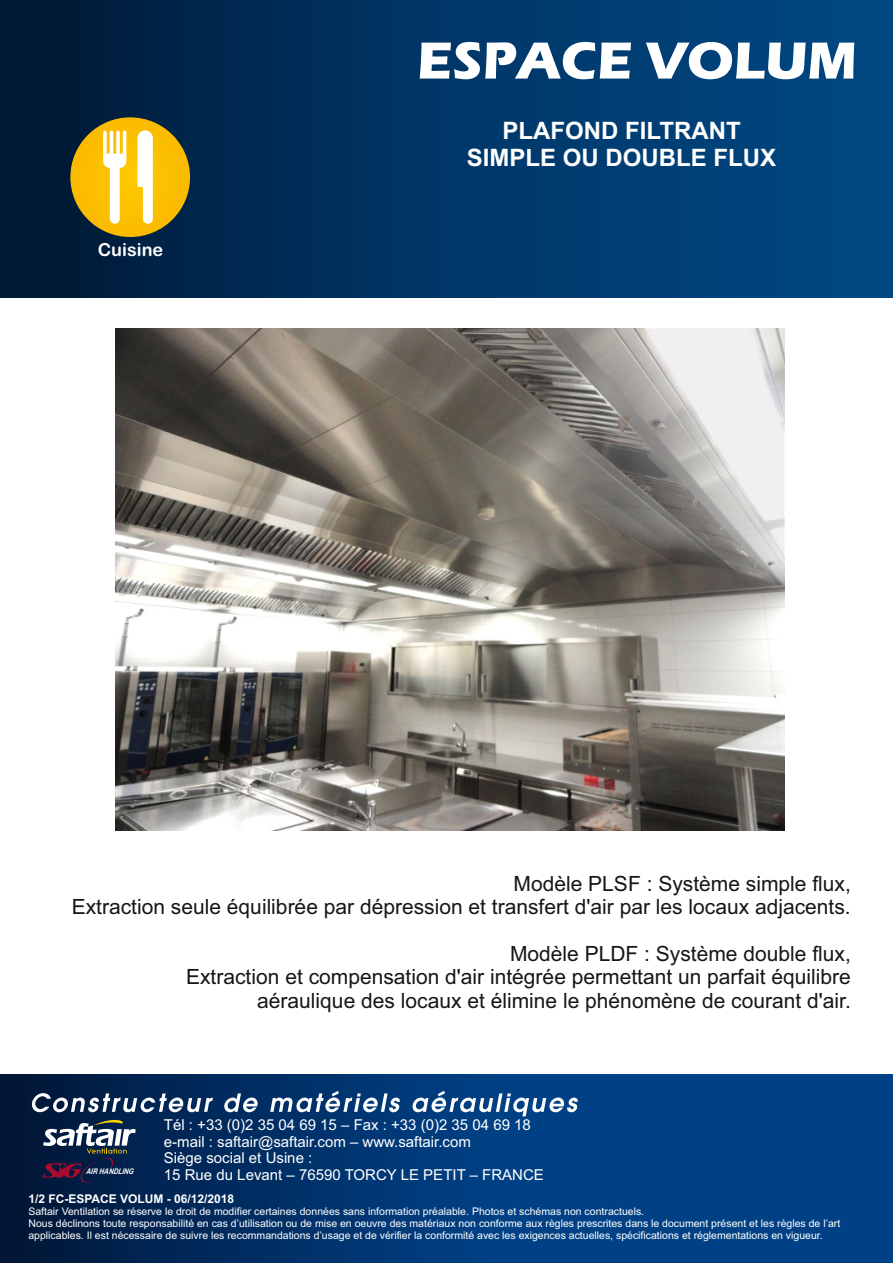
<style>
.page{position:relative;width:893px;height:1263px;background:#fff}
.page>*{position:absolute;margin:0;border:0;box-sizing:border-box;transform-origin:0 0}
.t1{font:700 54px "Eras ITC";color:#fff}
.t2{font:700 24px/26.8px "Arial";color:#fff;text-align:center}
.t3{font:21px/23.4px "Arial";color:#151616;text-align:right}
.t4{font:18px "Arial Rounded MT Bold";color:#fff}
.t5{font:15px/16.8px "Arial";color:#fff}
.t6{font:700 12px "Arial";color:#fff}
.t7{font:10.5px/11.7px "Arial";color:#fff}
.t8{font:italic 700 7.8px "Arial";color:#fff;scale:.83 1}
</style>
<div class="page">
<svg style="left:0;top:1074px;width:893px;height:189px;background:#003773"></svg>
<div style="left:0;top:0;width:893px;height:298px;background:linear-gradient(to right,#001b39,#004b8a)"></div>
<svg style="left:31px;top:1091px;width:547px;height:91px;background:#184275"></svg>
<div style="left:70px;top:117px;width:120px;height:120px;background:#fbbc00;border-radius:60px"></div>
<svg style="left:103px;top:130px;width:50px;height:94px"></svg>
<img style="left:115px;top:329px;width:669px;height:501px">
<h1 class="t1" style="left:417px;top:41px;width:441px">ESPACE VOLUM</h1>
<h3 class="t4" style="left:98px;top:243px;width:67px">Cuisine</h3>
<h2 class="t2" style="left:467px;top:119px;width:311px">PLAFOND FILTRANT<br>SIMPLE OU DOUBLE FLUX</h2>
<h3 class="t3" style="left:72px;top:873px;width:781px">Modèle PLSF : Système simple flux,<br>Extraction seule équilibrée par dépression et transfert d'air par les locaux adjacents.</h3>
<h3 class="t3" style="left:186px;top:944px;width:666px">Modèle PLDF : Système double flux,<br>Extraction et compensation d'air intégrée permettant un parfait équilibre aéraulique des locaux et élimine le phénomène de courant d'air.</h3>
<h3 class="t5" style="left:164px;top:1118px;width:381px">Tél : +33 (0)2 35 04 69 15 – Fax : +33 (0)2 35 04 69 18 e-mail : saftair@saftair.com – www.saftair.com<br>Siège social et Usine :<br>15 Rue du Levant – 76590 TORCY LE PETIT – FRANCE</h3>
<p class="t6" style="left:28px;top:1194px;width:207px">1/2 FC-ESPACE VOLUM - 06/12/2018</p>
<p class="t7" style="left:28px;top:1207px;width:813px">Saftair Ventilation se réserve le droit de modifier certaines données sans information préalable. Photos et schémas non contractuels.<br>Nous déclinons toute responsabilité en cas d’utilisation ou de mise en oeuvre des matériaux non conforme aux règles prescrites dans le document présent et les règles de l’art applicables. Il est nécessaire de suivre les recommandations d’usage et de vérifier la conformité avec les exigences actuelles, spécifications et réglementations en vigueur.</p>
<p class="t8" style="left:86px;top:1169px;width:58px">AIR HANDLING</p>
</div>
